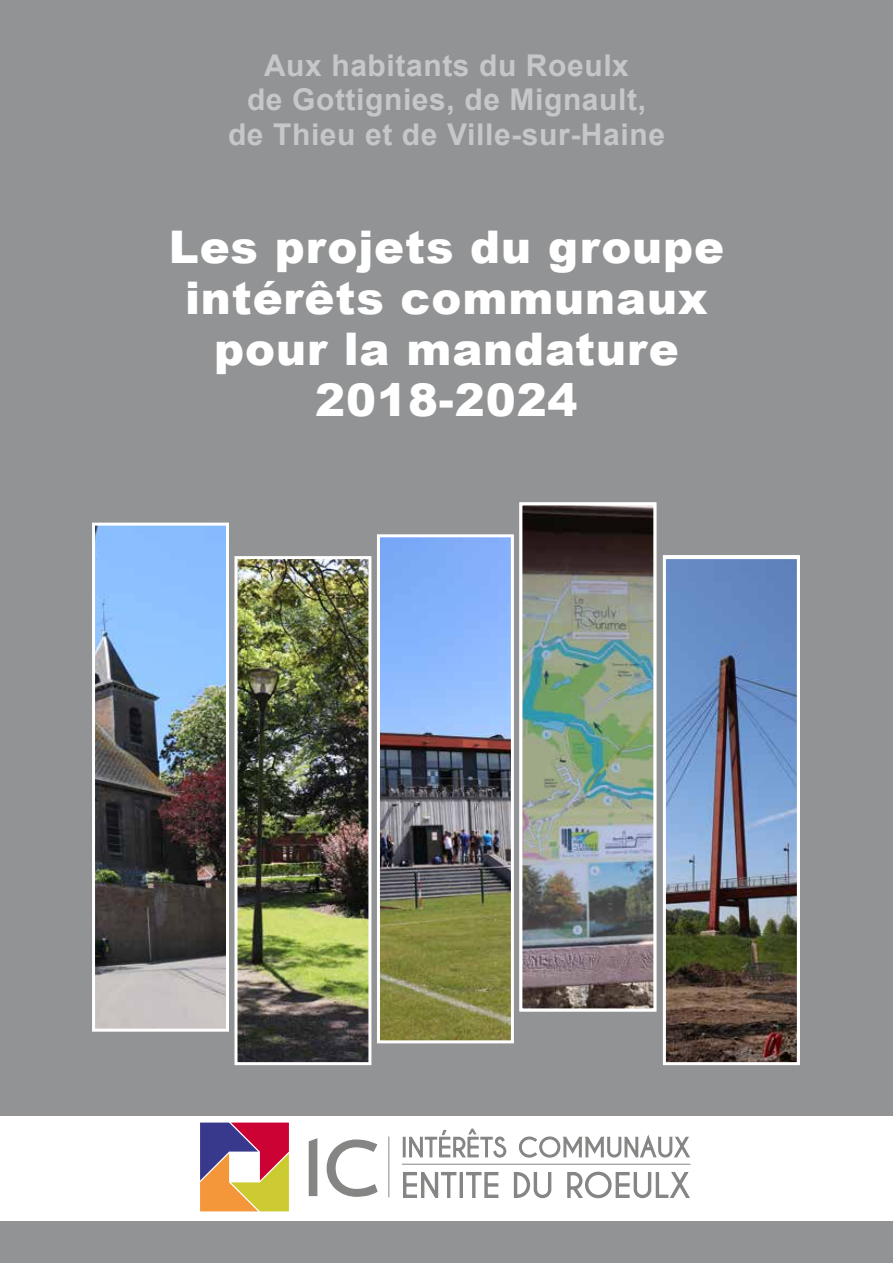
<style>
.page{position:relative;width:893px;height:1263px;background:#929395}
.page>*{position:absolute;margin:0;border:0;box-sizing:border-box;transform-origin:0 0}
.t1{font:900 45px/51px "Arial";letter-spacing:.02em;color:#fff;text-align:center}
.t2{font:700 30px/34.5px "Arial";letter-spacing:.02em;color:#c6c7c8;text-align:center}
.t3{font:800 condensed 15px "Tw Cen";color:#858584}
</style>
<div class="page">
<div style="left:0;top:1116px;width:893px;height:104px;background:#fff"></div>
<div style="left:403px;top:1137px;width:3px;height:20px;border:1px solid #858584"></div>
<svg style="left:518px;top:1134px;width:172px;height:24px"></svg>
<svg style="left:403px;top:1172px;width:54px;height:26px"></svg>
<div style="left:460px;top:1172px;width:3px;height:26px;border:1px solid #858584"></div>
<svg style="left:466px;top:1172px;width:33px;height:26px"></svg>
<svg style="left:513px;top:1172px;width:39px;height:27px"></svg>
<svg style="left:567px;top:1171px;width:123px;height:28px"></svg>
<hr style="left:402px;top:1164px;width:288px;height:1px;background:#858584">
<svg style="left:308px;top:1138px;width:10px;height:59px"></svg>
<svg style="left:326px;top:1139px;width:52px;height:58px"></svg>
<hr style="left:389px;top:1136px;width:1px;height:61px;background:#858584">
<svg style="left:409px;top:1128px;width:98px;height:30px"></svg>
<svg style="left:200px;top:1122px;width:89px;height:89px;background:#bc7e66"></svg>
<img style="left:96px;top:527px;width:129px;height:501px">
<div style="left:92px;top:523px;width:137px;height:509px;border:3px solid #fff"></div>
<img style="left:238px;top:560px;width:129px;height:501px">
<div style="left:234px;top:556px;width:137px;height:509px;border:3px solid #fff"></div>
<img style="left:381px;top:538px;width:129px;height:501px">
<div style="left:377px;top:534px;width:137px;height:509px;border:3px solid #fff"></div>
<img style="left:523px;top:506px;width:129px;height:501px">
<img style="left:667px;top:560px;width:129px;height:501px">
<div style="left:663px;top:556px;width:137px;height:509px;border:3px solid #fff"></div>
<div style="left:519px;top:502px;width:137px;height:509px;border:3px solid #fff"></div>
<p class="t2" style="left:228px;top:49px;width:438px">Aux habitants du Roeulx<br>de Gottignies, de Mignault, de Thieu et de Ville-sur-Haine</p>
<h1 class="t1" style="left:169px;top:220px;width:557px">Les projets du groupe intérêts communaux pour la mandature<br>2018-2024</h1>
<p class="t3" style="left:442px;top:1119px;width:6px">,</p>
</div>
